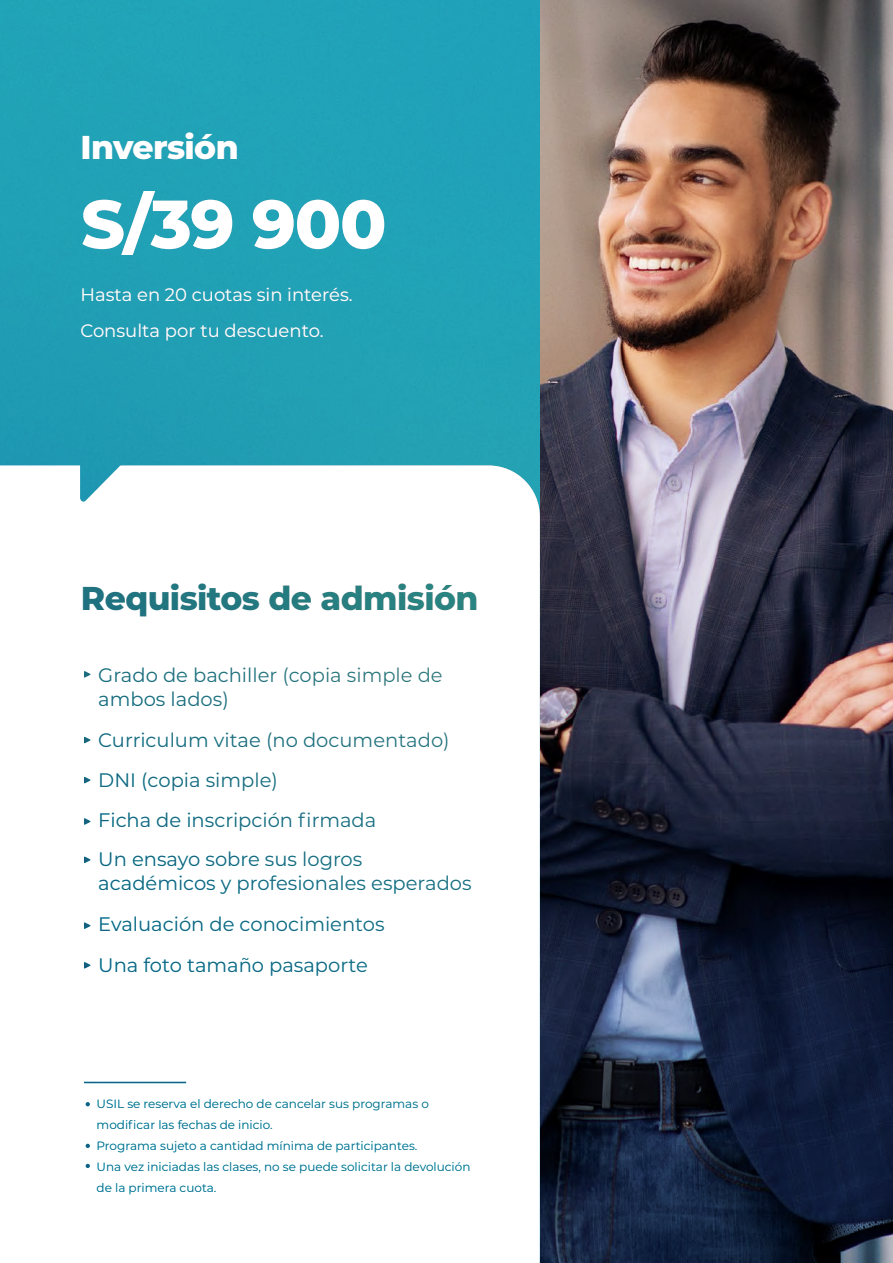
<style>
.page{position:relative;width:893px;height:1263px;background:#fff}
.page>*{position:absolute;margin:0;border:0;box-sizing:border-box;transform-origin:0 0}
.t1{font:800 67.95px "Montserrat";color:#fff}
.t2{font:800 33px "Montserrat";letter-spacing:-.02em;color:#208093}
.t3{font:800 33px "Montserrat";letter-spacing:-.02em;color:#fff}
.t4{font:19.5px/39.8px "Montserrat";color:#208093}
.t5{font:18px/36px "Montserrat";color:#fff}
.t6{font:12px/21px "Montserrat";color:#208093}
</style>
<div class="page">
<img style="left:540px;top:0;width:353px;height:1263px">
<div style="left:0;top:0;width:540px;height:1261px;background:#1b9bbc"></div>
<div style="left:0;top:465px;width:540px;height:798px;background:#fff"></div>
<svg style="left:84px;top:671px;width:7px;height:7px"></svg>
<svg style="left:84px;top:922px;width:7px;height:7px"></svg>
<svg style="left:84px;top:856px;width:7px;height:7px"></svg>
<svg style="left:84px;top:737px;width:7px;height:6px"></svg>
<svg style="left:84px;top:777px;width:7px;height:6px"></svg>
<svg style="left:84px;top:818px;width:7px;height:7px"></svg>
<svg style="left:84px;top:962px;width:7px;height:7px"></svg>
<hr style="left:84px;top:1082px;width:102px;height:1px;background:#208093">
<svg style="left:86px;top:1102px;width:4px;height:4px"></svg>
<svg style="left:86px;top:1164px;width:4px;height:4px"></svg>
<svg style="left:86px;top:1144px;width:4px;height:4px"></svg>
<svg style="left:80px;top:447px;width:59px;height:56px"></svg>
<h2 class="t3" style="left:80px;top:123px;width:160px">Inversión</h2>
<h1 class="t1" style="left:81px;top:174px;width:307px">S/39 900</h1>
<p class="t5" style="left:80px;top:276px;width:274px">Hasta en 20 cuotas sin interés.<br>Consulta por tu descuento.</p>
<h2 class="t2" style="left:81px;top:574px;width:399px">Requisitos de admisión</h2>
<p class="t4" style="left:98px;top:662px;width:346px;line-height:24px">Grado de bachiller (copia simple de ambos lados)</p>
<p class="t4" style="left:98px;top:719px;width:353px">Curriculum vitae (no documentado)</p>
<p class="t4" style="left:98px;top:759px;width:280px">DNI (copia simple)<br>Ficha de inscripción firmada<br>Un ensayo sobre sus logros</p>
<p class="t4" style="left:98px;top:863px;width:375px">académicos y profesionales esperados</p>
<p class="t4" style="left:98px;top:903px;width:288px;line-height:41.1px">Evaluación de conocimientos<br>Una foto tamaño pasaporte</p>
<p class="t6" style="left:97px;top:1092px;width:375px">USIL se reserva el derecho de cancelar sus programas o modificar las fechas de inicio.<br>Programa sujeto a cantidad mínima de participantes.<br>Una vez iniciadas las clases, no se puede solicitar la devolución de la primera cuota.</p>
</div>
